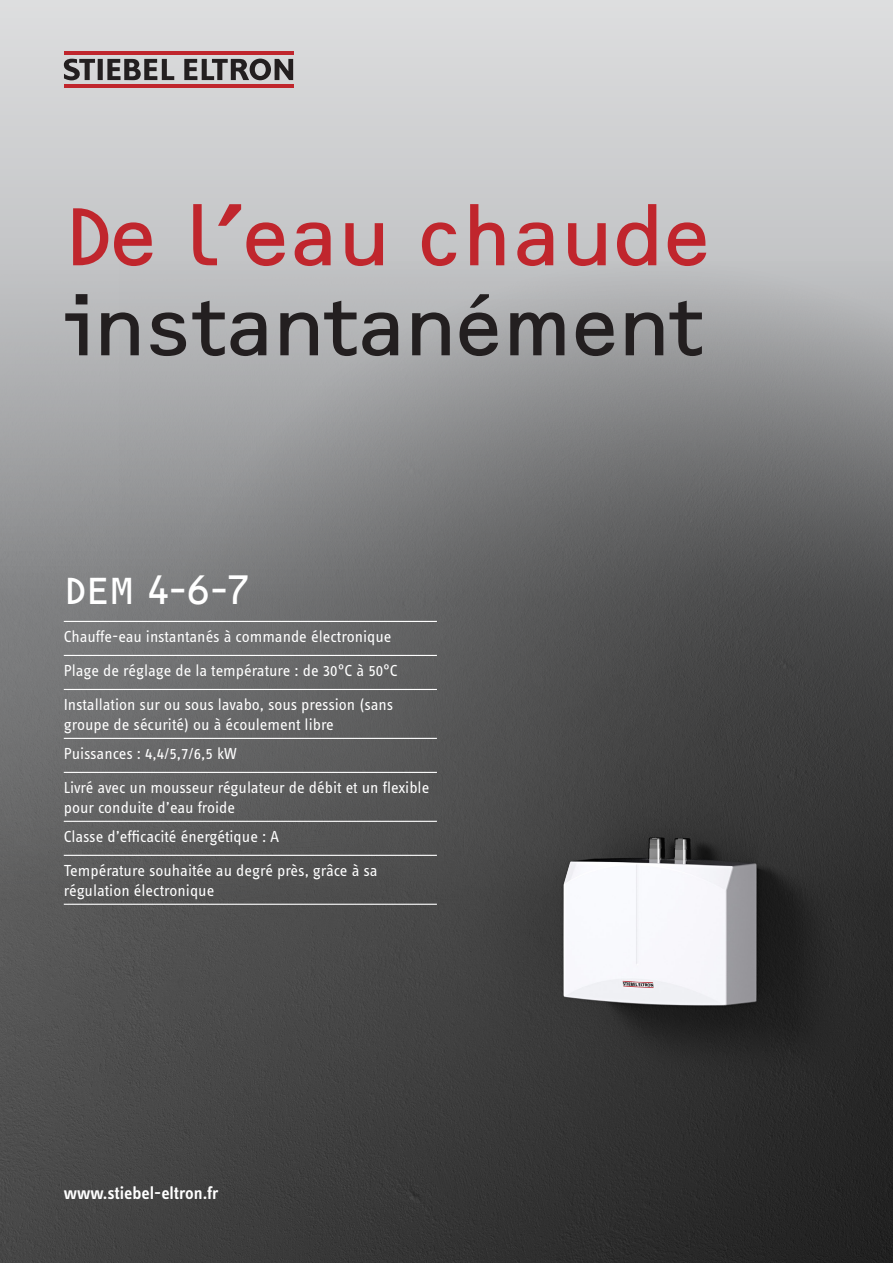
<style>
.page{position:relative;width:893px;height:1263px;background:#fff}
.page>*{position:absolute;margin:0;border:0;box-sizing:border-box;transform-origin:0 0}
.t1{font:84px "F2 FOCR Bczyk Com";color:#231f20}
.t2{font:84px "F2 FOCR Bczyk Com";color:#c0262d}
.t3{font:39px "F2 FOCR Bczyk Com";color:#fff}
.t4{font:600 18px "STE Info Text";color:#fff}
.t5{font:16.5px/19.5px "STE Info Text";color:#fff}
</style>
<div class="page">
<img style="left:0;top:0;width:893px;height:1263px">
<img style="left:120px;top:262px;width:773px;height:1001px">
<img style="left:564px;top:838px;width:192px;height:167px">
<hr style="left:64px;top:621px;width:373px;height:1px;background:#fff">
<hr style="left:64px;top:655px;width:373px;height:1px;background:#fff">
<hr style="left:64px;top:689px;width:373px;height:1px;background:#fff">
<hr style="left:64px;top:738px;width:373px;height:1px;background:#fff">
<hr style="left:64px;top:772px;width:373px;height:1px;background:#fff">
<hr style="left:64px;top:821px;width:373px;height:1px;background:#fff">
<hr style="left:64px;top:855px;width:373px;height:1px;background:#fff">
<hr style="left:64px;top:904px;width:373px;height:1px;background:#fff">
<hr style="left:64px;top:51px;width:229px;height:4px;background:#c0262d">
<hr style="left:64px;top:84px;width:229px;height:4px;background:#c0262d">
<svg style="left:107px;top:59px;width:67px;height:21px"></svg>
<div style="left:98px;top:59px;width:5px;height:21px;background:#231f20"></div>
<svg style="left:184px;top:59px;width:109px;height:21px;background:#747273"></svg>
<svg style="left:64px;top:59px;width:31px;height:21px"></svg>
<p class="t2" style="left:64px;top:189px;width:648px">De l’eau chaude</p>
<p class="t1" style="left:64px;top:279px;width:640px">instantanément</p>
<p class="t3" style="left:64px;top:568px;width:186px">DEM 4-6-7</p>
<p class="t5" style="left:64px;top:627px;width:329px">Chauffe-eau instantanés à commande électronique</p>
<p class="t5" style="left:64px;top:661px;width:336px">Plage de réglage de la température : de 30°C à 50°C</p>
<p class="t5" style="left:64px;top:695px;width:331px">Installation sur ou sous lavabo, sous pression (sans groupe de sécurité) ou à écoulement libre</p>
<p class="t5" style="left:64px;top:744px;width:175px">Puissances : 4,4/5,7/6,5 kW</p>
<p class="t5" style="left:64px;top:778px;width:367px">Livré avec un mousseur régulateur de débit et un flexible pour conduite d’eau froide</p>
<p class="t5" style="left:64px;top:827px;width:217px">Classe d’efficacité énergétique : A</p>
<p class="t5" style="left:64px;top:861px;width:315px">Température souhaitée au degré près, grâce à sa</p>
<p class="t5" style="left:64px;top:880px;width:152px">régulation électronique</p>
<p class="t4" style="left:64px;top:1183px;width:156px">www.stiebel-eltron.fr</p>
</div>
